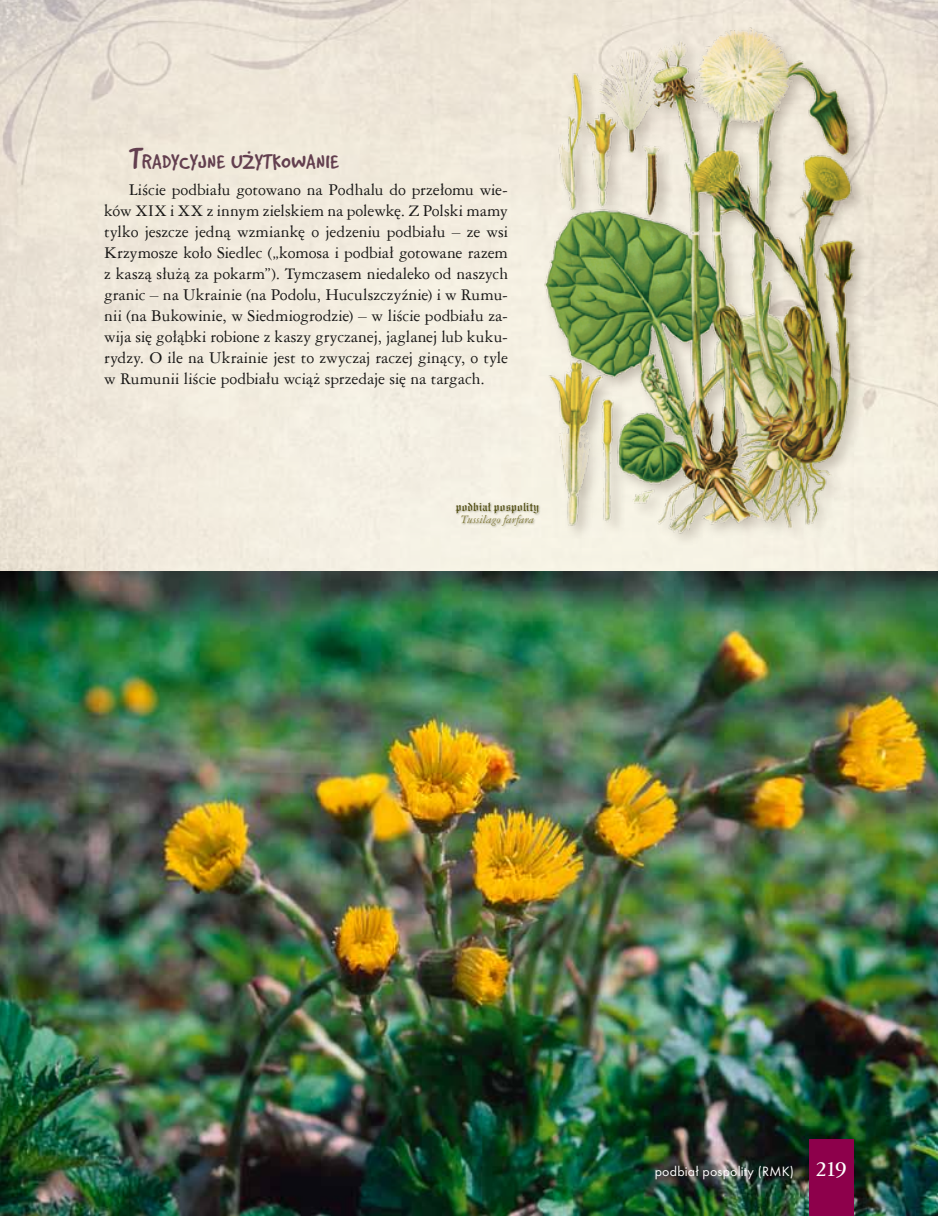
<style>
.page{position:relative;width:938px;height:1216px;background:#fff}
.page>*{position:absolute;margin:0;border:0;box-sizing:border-box;transform-origin:0 0}
.t1{font:23.28px "Good Dog Pl";letter-spacing:.015em;color:#633f4f}
.t2{font:700 22.75px "Ameri Garmnd EU";color:#fff}
.t3{font:17.5px/21px "Ameri Garmnd EU";letter-spacing:.005em;color:#181716;text-align:justify}
.t4{font:14px "Futura TEE";letter-spacing:.015em;color:#fff}
.t5{font:12.25px "Engrvrs Old Eng EU";letter-spacing:.025em;color:#4d490b}
.t6{font:italic 12.25px "Ameri Garmnd EU";letter-spacing:.005em;color:#847d3e}
.s1{font-size:33.25px}
</style>
<div class="page">
<img style="left:0;top:571px;width:938px;height:644px">
<img style="left:0;top:511px;width:20px;height:346px">
<img style="left:533px;top:16px;width:335px;height:541px">
<div style="left:455px;top:502px;width:86px;height:25px;background:#939181;opacity:.6"></div>
<div style="left:809px;top:1138px;width:44px;height:77px;background:#8d004b"></div>
<h1 class="t1" style="left:129px;top:149px;width:211px"><span class="s1">T</span>radycyjne użytkowanie</h1>
<p class="t3" style="left:104px;top:179px;width:405px;text-indent:25px">Liście podbiału gotowano na Podhalu do przełomu wie&shy;ków XIX i XX z innym zielskiem na polewkę. Z Polski mamy tylko jeszcze jedną wzmiankę o jedzeniu podbiału – ze wsi Krzymosze koło Siedlec („komosa i podbiał gotowane razem z kaszą służą za pokarm”). Tymczasem niedaleko od naszych granic – na Ukrainie (na Podolu, Huculszczyźnie) i w Rumu&shy;nii (na Bukowinie, w Siedmiogrodzie) – w liście podbiału za&shy;wija się gołąbki robione z kaszy gryczanej, jaglanej lub kuku&shy;rydzy. O ile na Ukrainie jest to zwyczaj raczej ginący, o tyle w Rumunii liście podbiału wciąż sprzedaje się na targach.</p>
<p class="t5" style="left:455px;top:499px;width:85px">podbiał pospolity</p>
<p class="t6" style="left:461px;top:512px;width:75px">Tussilago farfara</p>
<p class="t4" style="left:654px;top:1162px;width:141px">podbiał pospolity (RMK)</p>
<h2 class="t2" style="left:815px;top:1155px;width:32px">219</h2>
</div>
